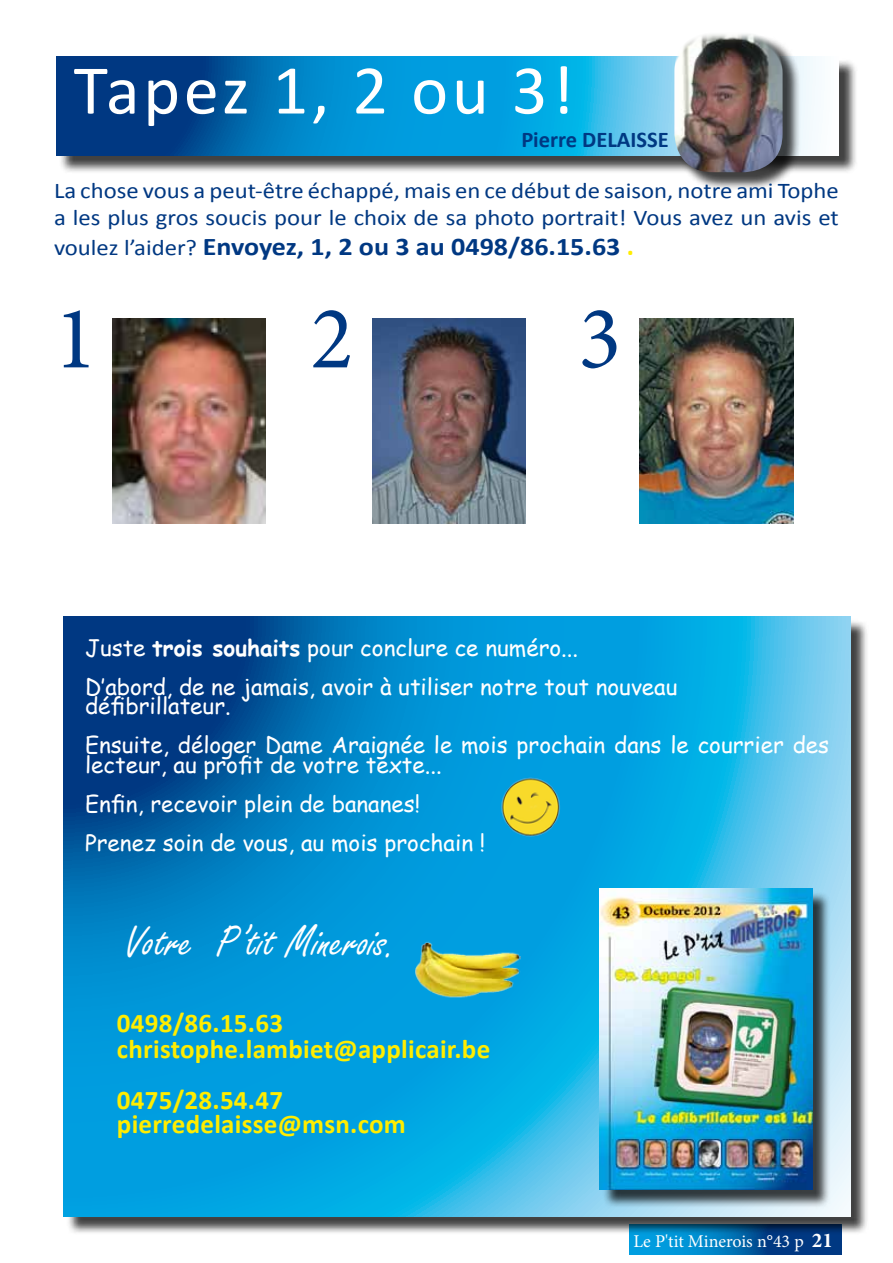
<style>
.page{position:relative;width:893px;height:1263px;background:#fff}
.page>*{position:absolute;margin:0;border:0;box-sizing:border-box;transform-origin:0 0}
.t1{font:90px "Minion Pro";color:#003882}
.t2{font:70.5px "Calibri";letter-spacing:.05em;color:#fff}
.t3{font:46.5px "Freestyle Script";color:#fff}
.t4{font:700 27px/25.5px "Calibri";letter-spacing:.01em;color:#ffed00}
.t5{font:700 25.5px "Calibri";color:#003882;scale:1.1 1}
.t6{font:22.5px/39px "Comic Sans MS";color:#fff}
.t7{font:22.5px/27px "Calibri";color:#003882;scale:1.1 1}
.t8{font:700 22.5px "Calibri";color:#003882}
.t9{font:18px "Minion Pro";letter-spacing:-.005em;color:#fff}
.s1{font-weight:400;font-size:22.5px}
.s2{font-size:27px;color:#ffed00}
.s3{font-weight:700}
.s4{font-weight:700;font-size:21px}
</style>
<div class="page">
<svg style="left:629px;top:1235px;width:213px;height:19px;background:#0068ae"></svg>
<div style="left:66px;top:619px;width:803px;height:616px;background:#000;opacity:.75"></div>
<svg style="left:64px;top:617px;width:786px;height:599px;background:#1096d3"></svg>
<div style="left:602px;top:891px;width:229px;height:317px;background:#000;opacity:.75"></div>
<img style="left:600px;top:889px;width:212px;height:300px">
<div style="left:59px;top:59px;width:799px;height:115px;background:#000;opacity:.75"></div>
<svg style="left:57px;top:56px;width:782px;height:99px;background:#1b8ac6"></svg>
<div style="left:677px;top:34px;width:124px;height:157px;background:#000;opacity:.75"></div>
<img style="left:674px;top:34px;width:109px;height:138px">
<img style="left:113px;top:319px;width:153px;height:204px">
<img style="left:372px;top:319px;width:153px;height:204px">
<img style="left:640px;top:319px;width:153px;height:204px">
<img style="left:495px;top:774px;width:71px;height:66px">
<img style="left:415px;top:931px;width:106px;height:74px">
<h2 class="t2" style="left:74px;top:46px;width:502px">Tapez 1, 2 ou 3!</h2>
<p class="t8" style="left:521px;top:125px;width:149px">Pierre DELAISSE</p>
<p class="t7" style="left:54px;top:177px;width:715px">La chose vous a peut-être échappé, mais en ce début de saison, notre ami Tophe a les plus gros soucis pour le choix de sa photo portrait! Vous avez un avis et</p>
<p class="t5" style="left:54px;top:230px;width:529px"><span class="s1">voulez l’aider?</span> Envoyez, 1, 2 ou 3 au 0498/86.15.63 <span class="s2">.</span></p>
<h1 class="t1" style="left:54px;top:278px;width:45px">1</h1>
<h1 class="t1" style="left:310px;top:278px;width:45px">2</h1>
<h1 class="t1" style="left:578px;top:278px;width:45px">3</h1>
<p class="t6" style="left:85px;top:627px;width:594px">Juste <span class="s3">trois souhaits</span> pour conclure ce numéro...<br>D’abord, de ne jamais, avoir à utiliser notre tout nouveau</p>
<p class="t6" style="left:85px;top:686px;width:746px">défibrillateur.<br>Ensuite, déloger Dame Araignée le mois prochain dans le courrier des</p>
<p class="t6" style="left:85px;top:744px;width:402px">lecteur, au profit de votre texte...<br>Enfin, recevoir plein de bananes!<br>Prenez soin de vous, au mois prochain !</p>
<h3 class="t3" style="left:125px;top:916px;width:274px">Votre P’tit Minerois.</h3>
<p class="t4" style="left:117px;top:1011px;width:375px">0498/86.15.63 christophe.lambiet@applicair.be</p>
<p class="t4" style="left:117px;top:1088px;width:291px;line-height:24px">0475/28.54.47 pierredelaisse@msn.com</p>
<p class="t9" style="left:633px;top:1229px;width:201px">Le P'tit Minerois n°43 p <span class="s4">21</span></p>
</div>
